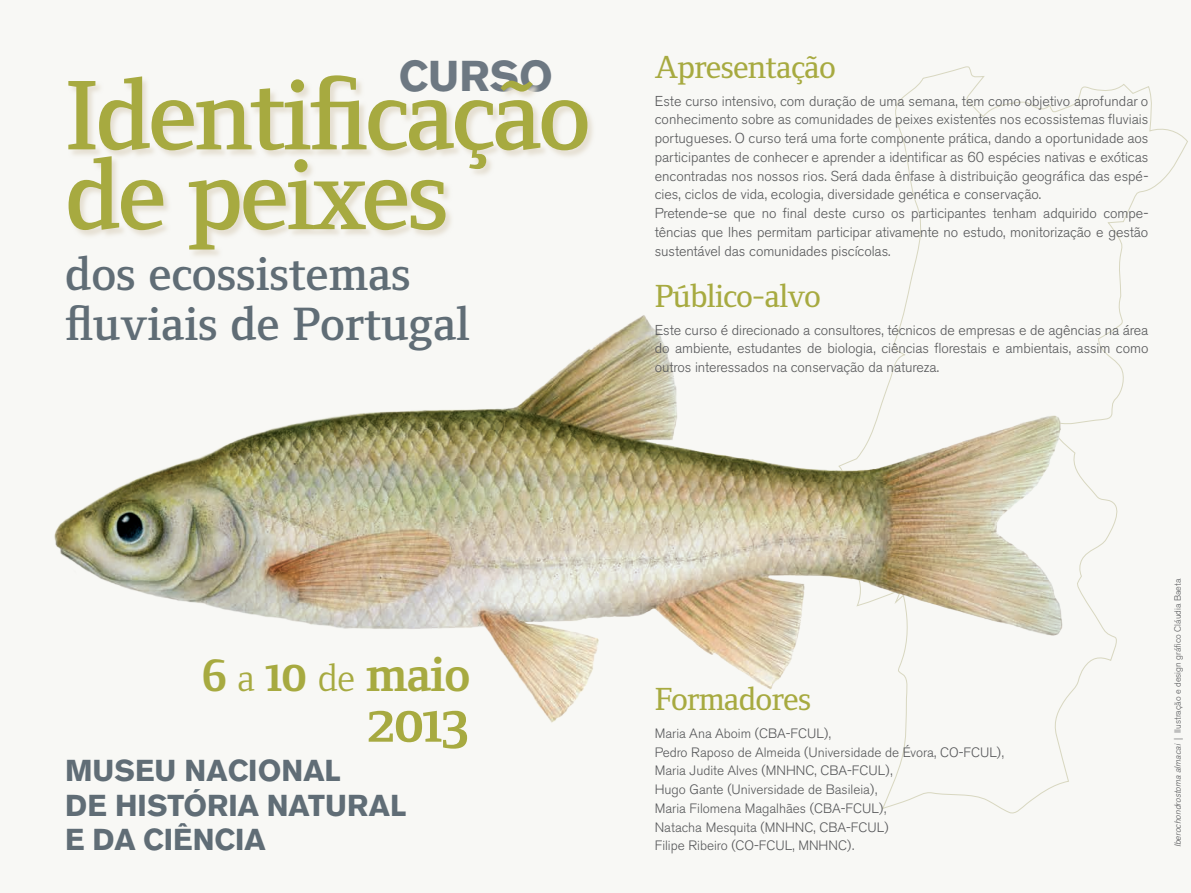
<style>
.page{position:relative;width:1191px;height:893px;background:#f8f8f5}
.page>*{position:absolute;margin:0;border:0;box-sizing:border-box;transform-origin:0 0}
.t1{font:102px "Foundry Form Serif Demi OSF";letter-spacing:-.03em;color:#a7aa40}
.t2{font:57.9px "Foundry Form Serif Bold OSF";color:#a7aa40}
.t3{font:49.5px "Foundry Form Serif Bold OSF";letter-spacing:-.02em;color:#a7aa40}
.t4{font:48.3px "Foundry Form Serif Demi OSF";color:#606d76}
.t5{font:700 42.75px "Akzidenz Grotesk BQ";color:#6d7882}
.t6{font:500 33px "Foundry Form Serif";letter-spacing:-.02em;color:#a7aa40}
.t7{font:700 30px "Akzidenz Grotesk BQ";color:#606d76}
.t8{font:300 14.25px/18.8px "Akzidenz Grotesk BQ";letter-spacing:-.005em;color:#57585a;text-align:justify}
.t9{font:300 13.5px "Akzidenz Grotesk BQ";color:#57585a}
.t10{font:300 9px "Akzidenz Grotesk BQ";color:#57585a}
.s1{font-family:"Foundry Form Serif Book OSF";font-size:39px}
.s2{font-style:italic}
</style>
<div class="page">
<svg style="left:882px;top:66px;width:306px;height:748px"></svg>
<svg style="left:72px;top:178px;width:379px;height:78px"></svg>
<svg style="left:72px;top:79px;width:521px;height:99px"></svg>
<img style="left:54px;top:282px;width:1076px;height:484px">
<p class="t5" style="left:399px;top:52px;width:156px">CURSO</p>
<p class="t1" style="left:65px;top:59px;width:527px">Identificação</p>
<p class="t1" style="left:65px;top:138px;width:385px">de peixes</p>
<p class="t4" style="left:65px;top:247px;width:347px">dos ecossistemas</p>
<p class="t4" style="left:65px;top:297px;width:406px">fluviais de Portugal</p>
<p class="t6" style="left:655px;top:49px;width:183px">Apresentação</p>
<p class="t8" style="left:655px;top:92px;width:495px">Este curso intensivo, com duração de uma semana, tem como objetivo aprofundar o conhecimento sobre as comunidades de peixes existentes nos ecossistemas fluviais portugueses. O curso terá uma forte componente prática, dando a oportunidade aos participantes de conhecer e aprender a identificar as 60 espécies nativas e exóticas encontradas nos nossos rios. Será dada ênfase à distribuição geográfica das espé&shy;cies, ciclos de vida, ecologia, diversidade genética e conservação.</p>
<p class="t8" style="left:655px;top:204px;width:495px">Pretende-se que no final deste curso os participantes tenham adquirido compe&shy;tências que lhes permitam participar ativamente no estudo, monitorização e gestão sustentável das comunidades piscícolas.</p>
<p class="t6" style="left:655px;top:278px;width:168px">Público-alvo</p>
<p class="t8" style="left:655px;top:321px;width:495px">Este curso é direcionado a consultores, técnicos de empresas e de agências na área do ambiente, estudantes de biologia, ciências florestais e ambientais, assim como outros interessados na conservação da natureza.</p>
<p class="t3" style="left:202px;top:647px;width:270px">6 <span class="s1">a</span> 10 <span class="s1">de</span> maio</p>
<p class="t2" style="left:367px;top:690px;width:103px">2013</p>
<p class="t7" style="left:65px;top:754px;width:277px">MUSEU NACIONAL</p>
<p class="t7" style="left:65px;top:788px;width:343px">DE HISTÓRIA NATURAL</p>
<p class="t7" style="left:65px;top:823px;width:202px">E DA CIÊNCIA</p>
<p class="t6" style="left:655px;top:680px;width:158px">Formadores</p>
<p class="t9" style="left:655px;top:726px;width:178px">Maria Ana Aboim (CBA-FCUL),</p>
<p class="t9" style="left:655px;top:744px;width:351px">Pedro Raposo de Almeida (Universidade de Évora, CO-FCUL),</p>
<p class="t9" style="left:655px;top:763px;width:239px">Maria Judite Alves (MNHNC, CBA-FCUL),</p>
<p class="t9" style="left:655px;top:782px;width:224px">Hugo Gante (Universidade de Basileia),</p>
<p class="t9" style="left:655px;top:801px;width:233px">Maria Filomena Magalhães (CBA-FCUL),</p>
<p class="t9" style="left:655px;top:819px;width:235px">Natacha Mesquita (MNHNC, CBA-FCUL)</p>
<p class="t9" style="left:655px;top:838px;width:201px">Filipe Ribeiro (CO-FCUL, MNHNC).</p>
<p class="t10" style="left:1172px;top:847px;width:270px;rotate:-90deg"><span class="s2">Iberochondrostoma almacai</span> | Ilustração e design gráfico Cláudia Baeta</p>
</div>
